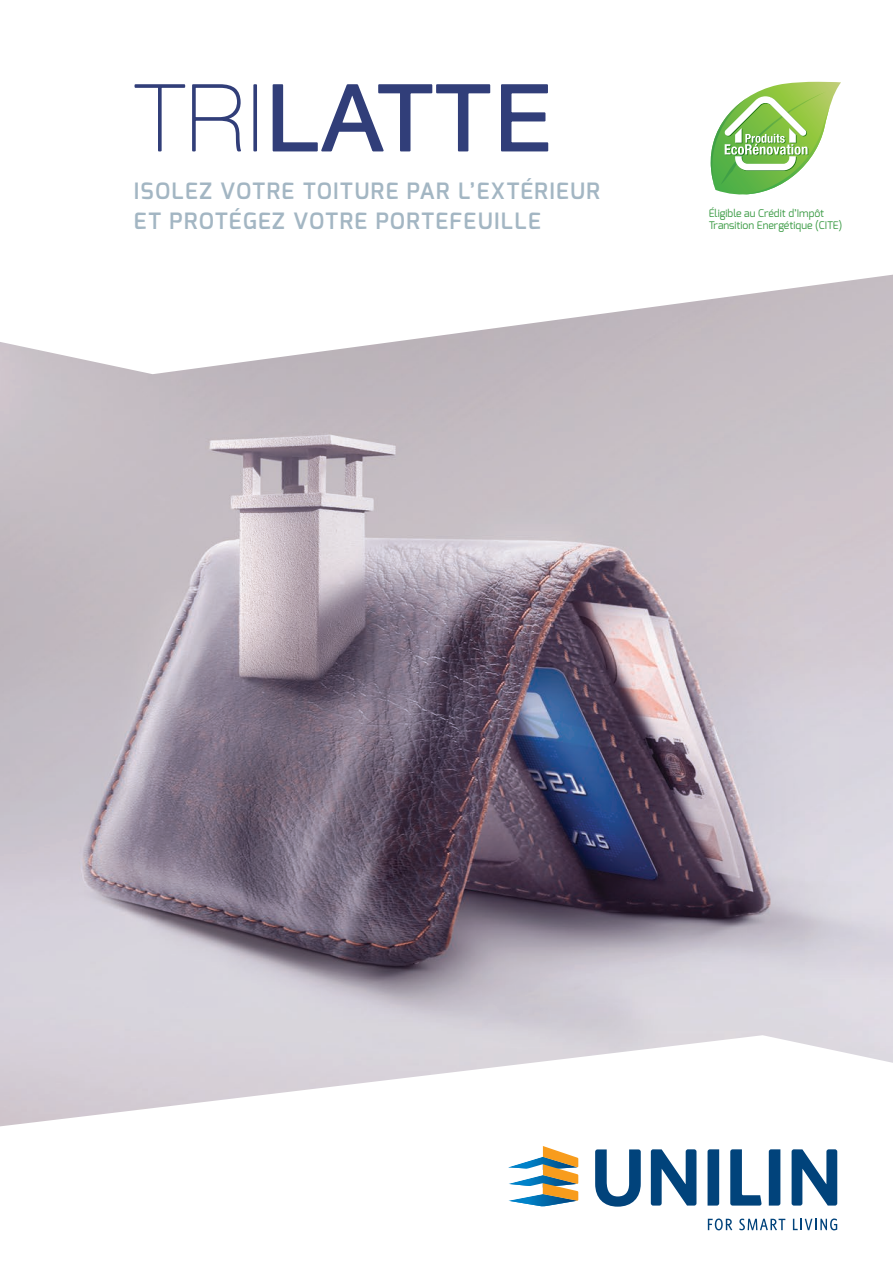
<style>
.page{position:relative;width:893px;height:1263px;background:#fff}
.page>*{position:absolute;margin:0;border:0;box-sizing:border-box;transform-origin:0 0}
.t1{font:91.65px "Helvetica Neue";letter-spacing:.06em;color:#313e79}
.t2{font:600 22.5px/30px "Exo";letter-spacing:.06em;color:#a3b6c3}
.t3{font:10.5px/12px "Exo";color:#35983f}
.s1{font-weight:200}
</style>
<div class="page">
<img style="left:1px;top:374px;width:892px;height:661px">
<svg style="left:1px;top:81px;width:892px;height:293px"></svg>
<svg style="left:1px;top:1035px;width:892px;height:196px"></svg>
<img style="left:0;top:0;width:1px;height:1263px">
<svg style="left:708px;top:1218px;width:24px;height:12px"></svg>
<svg style="left:739px;top:1218px;width:46px;height:12px"></svg>
<svg style="left:793px;top:1218px;width:44px;height:12px"></svg>
<svg style="left:595px;top:1149px;width:46px;height:58px"></svg>
<svg style="left:707px;top:1149px;width:12px;height:56px"></svg>
<svg style="left:769px;top:1149px;width:11px;height:56px"></svg>
<svg style="left:651px;top:1149px;width:45px;height:56px"></svg>
<svg style="left:792px;top:1149px;width:45px;height:56px"></svg>
<svg style="left:730px;top:1149px;width:32px;height:56px"></svg>
<svg style="left:507px;top:1146px;width:71px;height:60px"></svg>
<svg style="left:697px;top:82px;width:144px;height:126px"></svg>
<div style="left:123px;top:71px;width:444px;height:88px;background:#fff"></div>
<svg style="left:134px;top:84px;width:107px;height:68px"></svg>
<div style="left:253px;top:84px;width:4px;height:67px;border:2px solid #313e79"></div>
<svg style="left:272px;top:84px;width:219px;height:68px"></svg>
<svg style="left:501px;top:84px;width:48px;height:68px"></svg>
<h1 class="t1" style="left:137px;top:52px;width:415px"><span class="s1">TRI</span>LATTE</h1>
<p class="t2" style="left:134px;top:176px;width:468px">ISOLEZ VOTRE TOITURE PAR L’EXTÉRIEUR<br>ET PROTÉGEZ VOTRE PORTEFEUILLE</p>
<p class="t3" style="left:709px;top:207px;width:135px">Éligible au Crédit d’Impôt<br>Transition Energétique (CITE)</p>
</div>
